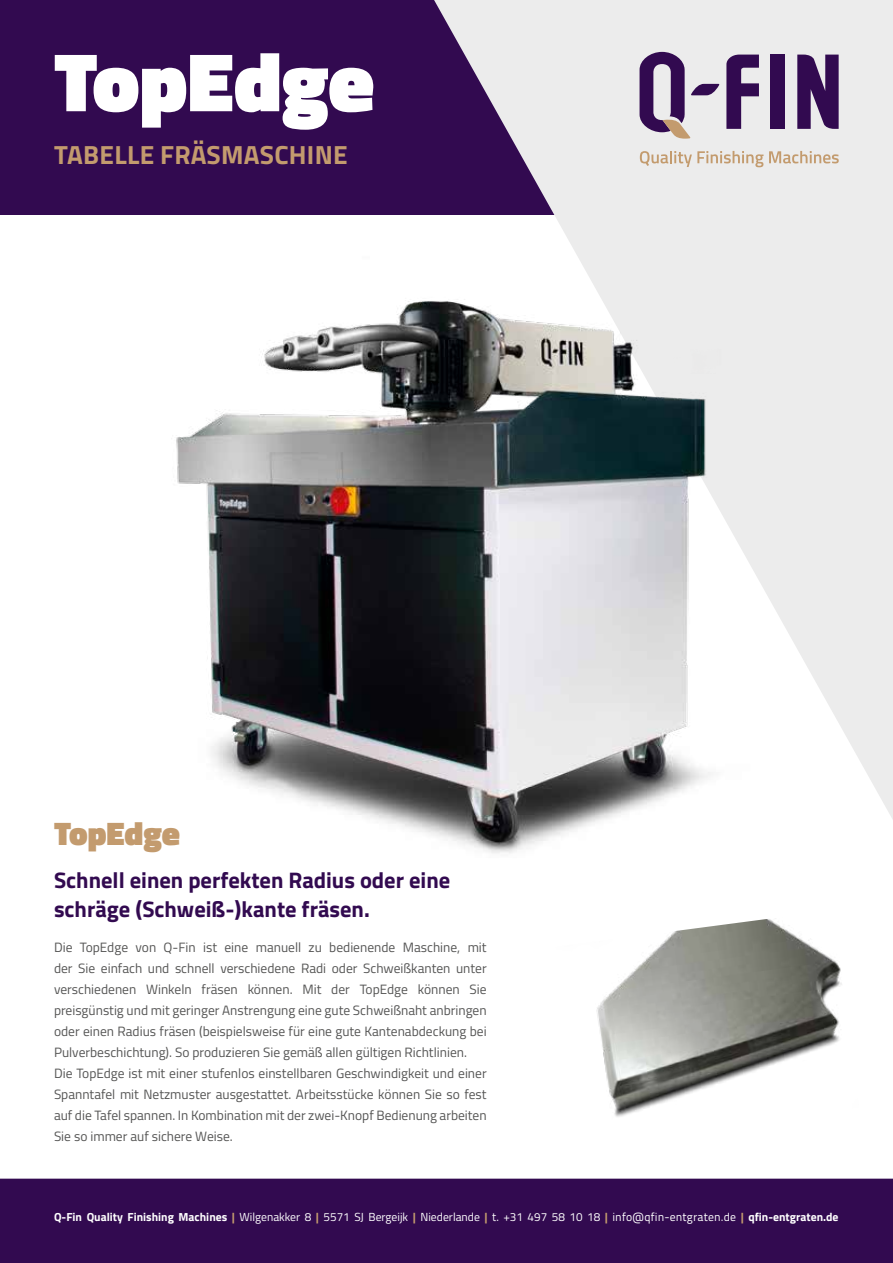
<style>
.page{position:relative;width:893px;height:1263px;background:#fff}
.page>*{position:absolute;margin:0;border:0;box-sizing:border-box;transform-origin:0 0}
.t1{font:900 84px "Titillium Web";color:#fff}
.t2{font:900 33px "Titillium Web";color:#c39b6e}
.t3{font:700 26.25px "Titillium Web";letter-spacing:.01em;color:#c39b6e}
.t4{font:700 22.5px/28.8px "Titillium Web";color:#320a50}
.t5{font:13.5px/21px "Titillium Web";color:#565655}
.t6{font:11.7px "Titillium Web";color:#fff}
.s1{font-weight:700}
.s2{font-weight:700;color:#c39b6e}
.s3{font-family:"Titillium Text 22 L"}
</style>
<div class="page">
<div style="left:0;top:0;width:893px;height:215px;background:#320a50"></div>
<svg style="left:434px;top:0;width:459px;height:819px;fill:#ececec"></svg>
<div style="left:770px;top:55px;width:15px;height:74px;background:#320a50"></div>
<svg style="left:797px;top:55px;width:42px;height:74px"></svg>
<svg style="left:726px;top:55px;width:33px;height:74px"></svg>
<svg style="left:640px;top:52px;width:79px;height:87px"></svg>
<svg style="left:640px;top:151px;width:123px;height:16px;background:#dfd4c6"></svg>
<svg style="left:769px;top:151px;width:70px;height:12px"></svg>
<img style="left:176px;top:195px;width:613px;height:658px">
<img style="left:596px;top:919px;width:246px;height:198px">
<div style="left:0;top:1179px;width:893px;height:84px;background:#320a50"></div>
<h1 class="t1" style="left:54px;top:20px;width:322px">TopEdge</h1>
<h3 class="t3" style="left:54px;top:134px;width:295px">TABELLE FRÄSMASCHINE</h3>
<h2 class="t2" style="left:54px;top:809px;width:127px">TopEdge</h2>
<h3 class="t4" style="left:54px;top:865px;width:398px">Schnell einen perfekten Radius oder eine schräge (Schweiß-)kante fräsen.</h3>
<p class="t5" style="left:54px;top:936px;width:434px">Die TopEdge von Q-Fin ist eine manuell zu bedienende Maschine, mit der Sie einfach und schnell verschiedene Radi oder Schweißkanten unter verschiedenen Winkeln fräsen können. Mit der TopEdge können Sie preisgünstig und mit geringer Anstrengung eine gute Schweißnaht anbringen oder einen Radius fräsen (beispielsweise für eine gute Kantenabdeckung bei Pulverbeschichtung). So produzieren Sie gemäß allen gültigen Richtlinien.<br>Die TopEdge ist mit einer stufenlos einstellbaren Geschwindigkeit und einer Spanntafel mit Netzmuster ausgestattet. Arbeitsstücke können Sie so fest auf die Tafel spannen. In Kombination mit der zwei-Knopf Bedienung arbeiten Sie so immer auf sichere Weise.</p>
<p class="t6" style="left:54px;top:1208px;width:786px"><span class="s1">Q-Fin Quality Finishing Machines</span> <span class="s2">|</span> Wilgenakker 8 <span class="s2">|</span> 5571 SJ Bergeijk <span class="s2">|</span> Niederlande <span class="s2">|</span> t. +31 497 58 10 18 <span class="s2">|</span> <span class="s3">info@qfin-entgraten.de</span> <span class="s2">|</span> <span class="s1">qfin-entgraten.de</span></p>
</div>
